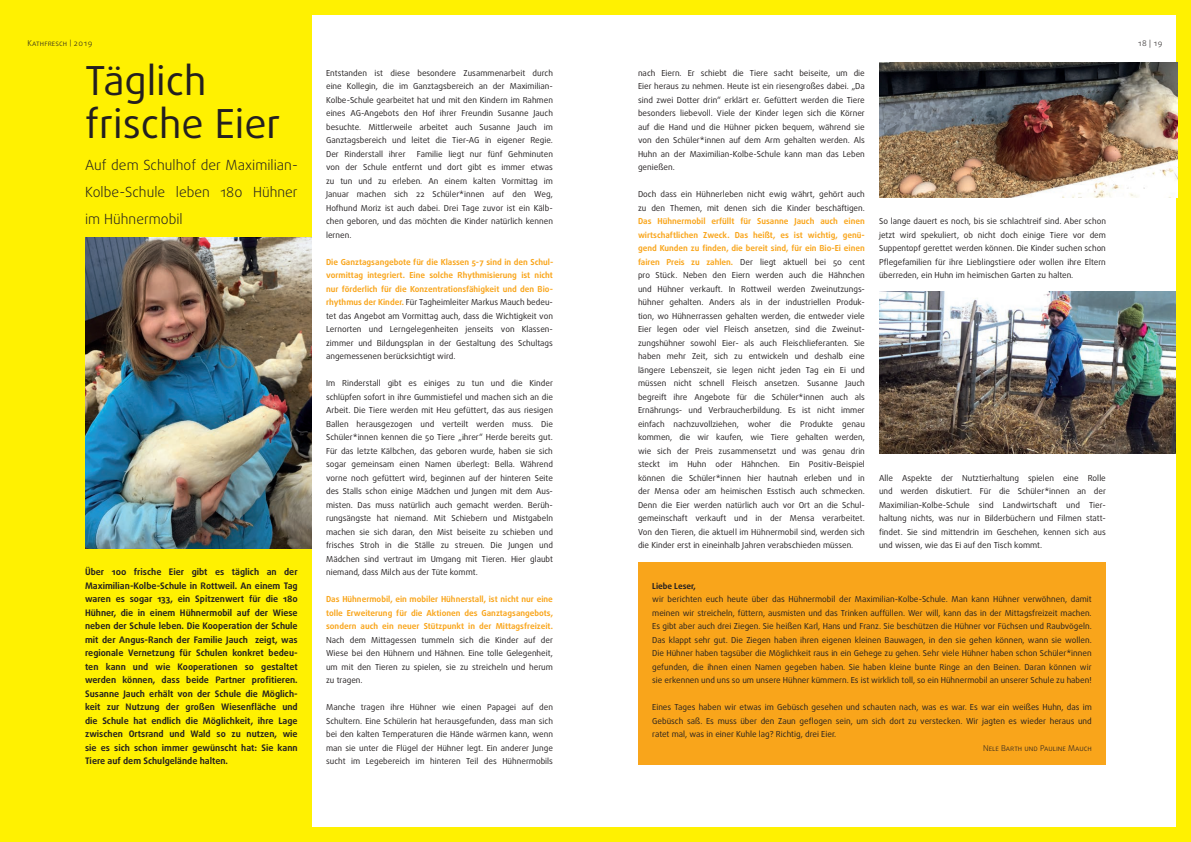
<style>
.page{position:relative;width:1191px;height:842px;background:#fff}
.page>*{position:absolute;margin:0;border:0;box-sizing:border-box;transform-origin:0 0}
.t1{font:40px/43px "Daxline";color:#231f20}
.t2{font:300 14px/27px "Daxline";color:#231f20;text-align:justify}
.t3{font:700 9px/13.5px "Daxline";color:#231f20;text-align:justify}
.t4{font:8.2px/13.5px "Daxline";color:#231f20;text-align:justify}
.t5{font:700 8.2px/13.5px "Daxline";color:#f9a51b;text-align:justify}
.t6{font:700 8.2px "Daxline";color:#231f20}
.t7{font:300 8px "Daxline SC";color:#231f20}
.s1{font-family:"Daxline";font-size:6.8px}
.s2{font-weight:700;color:#f9a51b}
</style>
<div class="page">
<img style="left:879px;top:292px;width:297px;height:162px">
<div style="left:0;top:0;width:312px;height:842px;background:#fff101"></div>
<div style="left:0;top:0;width:1191px;height:14px;background:#fff101"></div>
<div style="left:0;top:828px;width:1191px;height:14px;background:#fff101"></div>
<div style="left:1176px;top:0;width:15px;height:842px;background:#fff101"></div>
<div style="left:638px;top:562px;width:468px;height:202px;background:#f9a51b"></div>
<img style="left:85px;top:238px;width:227px;height:310px">
<img style="left:879px;top:63px;width:298px;height:134px">
<p class="t7" style="left:28px;top:38px;width:66px">Kathfresch <span class="s1">|</span> 2019</p>
<p class="t7" style="left:1137px;top:38px;width:27px">18 | 19</p>
<h1 class="t1" style="left:85px;top:58px;width:197px">Täglich frische Eier</h1>
<p class="t4" style="left:638px;top:66px;width:228px">nach Eiern. Er schiebt die Tiere sacht beiseite, um die Eier heraus zu nehmen. Heute ist ein riesengroßes dabei. „Da sind zwei Dotter drin“ erklärt er. Gefüttert werden die Tiere besonders liebevoll. Viele der Kinder legen sich die Körner auf die Hand und die Hühner picken bequem, während sie von den Schüler*innen auf dem Arm gehalten werden. Als Huhn an der Maximilian-Kolbe-Schule kann man das Leben genießen.</p>
<p class="t4" style="left:638px;top:187px;width:228px">Doch dass ein Hühnerleben nicht ewig währt, gehört auch zu den Themen, mit denen sich die Kinder beschäftigen.</p>
<p class="t4" style="left:638px;top:214px;width:228px"><span class="s2">Das Hühnermobil erfüllt für Susanne Jauch auch einen wirtschaftlichen Zweck. Das heißt, es ist wichtig, genü&shy;gend Kunden zu finden, die bereit sind, für ein Bio-Ei einen fairen Preis zu zahlen.</span> Der liegt aktuell bei 50 cent pro Stück. Neben den Eiern werden auch die Hähnchen und Hühner verkauft. In Rottweil werden Zweinutzungs&shy;hühner gehalten. Anders als in der industriellen Produk&shy;tion, wo Hühnerrassen gehalten werden, die entweder viele Eier legen oder viel Fleisch ansetzen, sind die Zweinut&shy;zungshühner sowohl Eier- als auch Fleischlieferanten. Sie haben mehr Zeit, sich zu entwickeln und deshalb eine längere Lebenszeit, sie legen nicht jeden Tag ein Ei und müssen nicht schnell Fleisch ansetzen. Susanne Jauch begreift ihre Angebote für die Schüler*innen auch als Ernährungs- und Verbraucherbildung. Es ist nicht immer einfach nachzuvollziehen, woher die Produkte genau kommen, die wir kaufen, wie Tiere gehalten werden, wie sich der Preis zusammensetzt und was genau drin steckt im Huhn oder Hähnchen. Ein Positiv-Beispiel können die Schüler*innen hier hautnah erleben und in der Mensa oder am heimischen Esstisch auch schmecken.<br>Denn die Eier werden natürlich auch vor Ort an die Schul&shy;gemeinschaft verkauft und in der Mensa verarbeitet.<br>Von den Tieren, die aktuell im Hühnermobil sind, werden sich die Kinder erst in eineinhalb Jahren verabschieden müssen.</p>
<p class="t4" style="left:879px;top:214px;width:228px">So lange dauert es noch, bis sie schlachtreif sind. Aber schon jetzt wird spekuliert, ob nicht doch einige Tiere vor dem Suppentopf gerettet werden können. Die Kinder suchen schon Pflegefamilien für ihre Lieblingstiere oder wollen ihre Eltern überreden, ein Huhn im heimischen Garten zu halten.</p>
<p class="t4" style="left:326px;top:66px;width:228px">Entstanden ist diese besondere Zusammenarbeit durch eine Kollegin, die im Ganztagsbereich an der Maximilian-Kolbe-Schule gearbeitet hat und mit den Kindern im Rahmen eines AG-Angebots den Hof ihrer Freundin Susanne Jauch besuchte. Mittlerweile arbeitet auch Susanne Jauch im Ganztagsbereich und leitet die Tier-AG in eigener Regie.<br>Der Rinderstall ihrer</p>
<p class="t4" style="left:326px;top:147px;width:228px;text-indent:91px">Familie liegt nur fünf Gehminuten von der Schule entfernt und dort gibt es immer etwas zu tun und zu erleben. An einem kalten Vormittag im Januar machen sich 22 Schüler*innen auf den Weg, Hofhund Moriz ist auch dabei. Drei Tage zuvor ist ein Kälb&shy;chen geboren, und das möchten die Kinder natürlich kennen lernen.</p>
<p class="t4" style="left:326px;top:255px;width:229px"><span class="s2">Die Ganztagsangebote für die Klassen 5-7 sind in den Schul&shy;vormittag integriert. Eine solche Rhythmisierung ist nicht nur förderlich für die Konzentrationsfähigkeit und den Bio&shy;rhythmus der Kinder.</span> Für Tagheimleiter Markus Mauch bedeu&shy;tet das Angebot am Vormittag auch, dass die Wichtigkeit von Lernorten und Lerngelegenheiten jenseits von Klassen&shy;zimmer und Bildungsplan in der Gestaltung des Schultags angemessenen berücksichtigt wird.</p>
<p class="t4" style="left:326px;top:377px;width:228px">Im Rinderstall gibt es einiges zu tun und die Kinder schlüpfen sofort in ihre Gummistiefel und machen sich an die Arbeit. Die Tiere werden mit Heu gefüttert, das aus riesigen Ballen herausgezogen und verteilt werden muss. Die Schüler*innen kennen die 50 Tiere „ihrer“ Herde bereits gut.<br>Für das letzte Kälbchen, das geboren wurde, haben sie sich sogar gemeinsam einen Namen überlegt: Bella. Während vorne noch gefüttert wird, beginnen auf der hinteren Seite des Stalls schon einige Mädchen und Jungen mit dem Aus&shy;misten. Das muss natürlich auch gemacht werden. Berüh&shy;rungsängste hat niemand. Mit Schiebern und Mistgabeln machen sie sich daran, den Mist beiseite zu schieben und frisches Stroh in die Ställe zu streuen. Die Jungen und Mädchen sind vertraut im Umgang mit Tieren. Hier glaubt niemand, dass Milch aus der Tüte kommt.</p>
<p class="t5" style="left:326px;top:592px;width:228px">Das Hühnermobil, ein mobiler Hühnerstall, ist nicht nur eine tolle Erweiterung für die Aktionen des Ganztagsangebots, sondern auch ein neuer Stützpunkt in der Mittagsfreizeit.</p>
<p class="t4" style="left:326px;top:633px;width:228px">Nach dem Mittagessen tummeln sich die Kinder auf der Wiese bei den Hühnern und Hähnen. Eine tolle Gelegenheit, um mit den Tieren zu spielen, sie zu streicheln und herum zu tragen.</p>
<p class="t4" style="left:326px;top:700px;width:228px">Manche tragen ihre Hühner wie einen Papagei auf den Schultern. Eine Schülerin hat herausgefunden, dass man sich bei den kalten Temperaturen die Hände wärmen kann, wenn man sie unter die Flügel der Hühner legt. Ein anderer Junge sucht im Legebereich im hinteren Teil des Hühnermobils</p>
<h2 class="t2" style="left:85px;top:152px;width:214px">Auf dem Schulhof der Maximilian-Kolbe-Schule leben 180 Hühner im Hühnermobil</h2>
<p class="t4" style="left:879px;top:471px;width:228px">Alle Aspekte der Nutztierhaltung spielen eine Rolle und werden diskutiert. Für die Schüler*innen an der Maximilian-Kolbe-Schule sind Landwirtschaft und Tier&shy;haltung nichts, was nur in Bilderbüchern und Filmen statt&shy;findet. Sie sind mittendrin im Geschehen, kennen sich aus und wissen, wie das Ei auf den Tisch kommt.</p>
<p class="t3" style="left:85px;top:565px;width:214px">Über 100 frische Eier gibt es täglich an der Maximilian-Kolbe-Schule in Rottweil. An einem Tag waren es sogar 133, ein Spitzenwert für die 180<br>Hühner, die in einem Hühnermobil auf der Wiese neben der Schule leben. Die Kooperation der Schule mit der Angus-Ranch der Familie Jauch zeigt, was regionale Vernetzung für Schulen konkret bedeu&shy;ten kann und wie Kooperationen so gestaltet werden können, dass beide Partner profitieren.<br>Susanne Jauch erhält von der Schule die Möglich&shy;keit zur Nutzung der großen Wiesenfläche und die Schule hat endlich die Möglichkeit, ihre Lage zwischen Ortsrand und Wald so zu nutzen, wie sie es sich schon immer gewünscht hat: Sie kann Tiere auf dem Schulgelände halten.</p>
<p class="t6" style="left:652px;top:581px;width:45px">Liebe Leser,</p>
<p class="t4" style="left:652px;top:593px;width:441px">wir berichten euch heute über das Hühnermobil der Maximilian-Kolbe-Schule. Man kann Hühner verwöhnen, damit meinen wir streicheln, füttern, ausmisten und das Trinken auffüllen. Wer will, kann das in der Mittagsfreizeit machen.<br>Es gibt aber auch drei Ziegen. Sie heißen Karl, Hans und Franz. Sie beschützen die Hühner vor Füchsen und Raubvögeln.<br>Das klappt sehr gut. Die Ziegen haben ihren eigenen kleinen Bauwagen, in den sie gehen können, wann sie wollen.<br>Die Hühner haben tagsüber die Möglichkeit raus in ein Gehege zu gehen. Sehr viele Hühner haben schon Schüler*innen gefunden, die ihnen einen Namen gegeben haben. Sie haben kleine bunte Ringe an den Beinen. Daran können wir sie erkennen und uns so um unsere Hühner kümmern. Es ist wirklich toll, so ein Hühnermobil an unserer Schule zu haben!</p>
<p class="t4" style="left:652px;top:701px;width:441px">Eines Tages haben wir etwas im Gebüsch gesehen und schauten nach, was es war. Es war ein weißes Huhn, das im Gebüsch saß. Es muss über den Zaun geflogen sein, um sich dort zu verstecken. Wir jagten es wieder heraus und ratet mal, was in einer Kuhle lag? Richtig, drei Eier.</p>
<p class="t7" style="left:983px;top:743px;width:110px">Nele Barth und Pauline Mauch</p>
</div>
